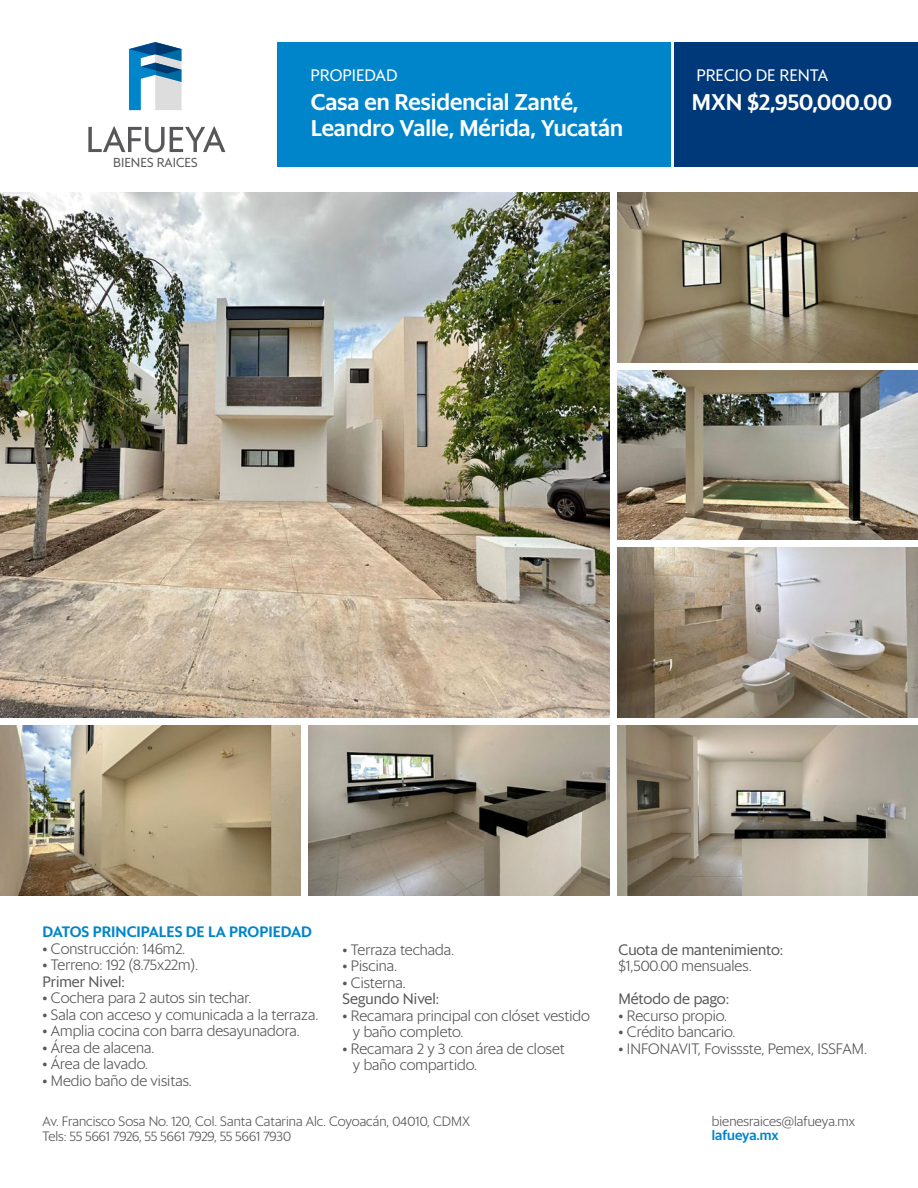
<style>
.page{position:relative;width:918px;height:1188px;background:#fff}
.page>*{position:absolute;margin:0;border:0;box-sizing:border-box;transform-origin:0 0}
.t1{font:500 22.5px/25.5px "Sanomat Sans";color:#fff}
.t2{font:16.5px "Sanomat Sans";color:#fff}
.t3{font:300 15px/16.5px "Sanomat Sans";color:#58585a}
.t4{font:15px "Sanomat Sans";color:#58585a}
.t5{font:500 15px "Sanomat Sans";color:#0085ca}
.t6{font:300 13.5px/15px "Sanomat Sans";color:#58585a}
.t7{font:500 13.5px "Sanomat Sans";color:#0085ca}
.t8{font:12.9px "Sanomat Sans";color:#58585a}
</style>
<div class="page">
<svg style="left:88px;top:126px;width:137px;height:26px"></svg>
<svg style="left:129px;top:42px;width:53px;height:68px"></svg>
<div style="left:278px;top:42px;width:393px;height:125px;background:#0085ca"></div>
<div style="left:675px;top:42px;width:243px;height:125px;background:#003979"></div>
<img style="left:618px;top:726px;width:300px;height:170px">
<img style="left:0;top:193px;width:609px;height:524px">
<img style="left:618px;top:370px;width:300px;height:170px">
<img style="left:618px;top:193px;width:300px;height:170px">
<img style="left:618px;top:548px;width:300px;height:169px">
<img style="left:1px;top:726px;width:300px;height:170px">
<img style="left:309px;top:726px;width:300px;height:170px">
<p class="t8" style="left:113px;top:152px;width:86px">BIENES RAICES</p>
<p class="t2" style="left:311px;top:63px;width:88px">PROPIEDAD</p>
<h1 class="t1" style="left:311px;top:87px;width:314px">Casa en Residencial Zanté,<br>Leandro Valle, Mérida, Yucatán</h1>
<p class="t2" style="left:696px;top:63px;width:133px">PRECIO DE RENTA</p>
<h1 class="t1" style="left:692px;top:87px;width:201px">MXN $2,950,000.00</h1>
<p class="t5" style="left:43px;top:921px;width:271px">DATOS PRINCIPALES DE LA PROPIEDAD</p>
<p class="t3" style="left:43px;top:939px;width:144px">• Construcción: 146m2.</p>
<p class="t3" style="left:43px;top:956px;width:157px">• Terreno: 192 (8.75x22m).</p>
<p class="t4" style="left:43px;top:970px;width:84px">Primer Nivel:</p>
<p class="t3" style="left:43px;top:989px;width:210px">• Cochera para 2 autos sin techar.</p>
<p class="t3" style="left:43px;top:1005px;width:277px">• Sala con acceso y comunicada a la terraza.</p>
<p class="t3" style="left:43px;top:1022px;width:259px">• Amplia cocina con barra desayunadora.</p>
<p class="t3" style="left:43px;top:1038px;width:113px">• Área de alacena.</p>
<p class="t3" style="left:43px;top:1055px;width:107px">• Área de lavado.</p>
<p class="t3" style="left:43px;top:1071px;width:151px">• Medio baño de visitas.</p>
<p class="t3" style="left:343px;top:940px;width:113px">• Terraza techada.</p>
<p class="t3" style="left:343px;top:957px;width:56px">• Piscina.</p>
<p class="t3" style="left:343px;top:973px;width:65px">• Cisterna.</p>
<p class="t4" style="left:343px;top:988px;width:98px">Segundo Nivel:</p>
<p class="t3" style="left:353px;top:1006px;width:239px;text-indent:-10px">• Recamara principal con clóset vestido y baño completo.</p>
<p class="t3" style="left:353px;top:1039px;width:214px;text-indent:-10px">• Recamara 2 y 3 con área de closet y baño compartido.</p>
<p class="t6" style="left:43px;top:1112px;width:429px">Av. Francisco Sosa No. 120, Col. Santa Catarina Alc. Coyoacán, 04010, CDMX<br>Tels: 55 5661 7926, 55 5661 7929, 55 5661 7930</p>
<p class="t4" style="left:618px;top:938px;width:166px">Cuota de mantenimiento:</p>
<p class="t3" style="left:618px;top:956px;width:135px">$1,500.00 mensuales.</p>
<p class="t4" style="left:618px;top:988px;width:112px">Método de pago:</p>
<p class="t3" style="left:618px;top:1006px;width:110px">• Recurso propio.</p>
<p class="t3" style="left:618px;top:1022px;width:119px">• Crédito bancario.</p>
<p class="t3" style="left:618px;top:1039px;width:250px">• INFONAVIT, Fovissste, Pemex, ISSFAM.</p>
<p class="t6" style="left:712px;top:1112px;width:145px">bienesraices@lafueya.mx</p>
<p class="t7" style="left:712px;top:1125px;width:68px">lafueya.mx</p>
</div>
